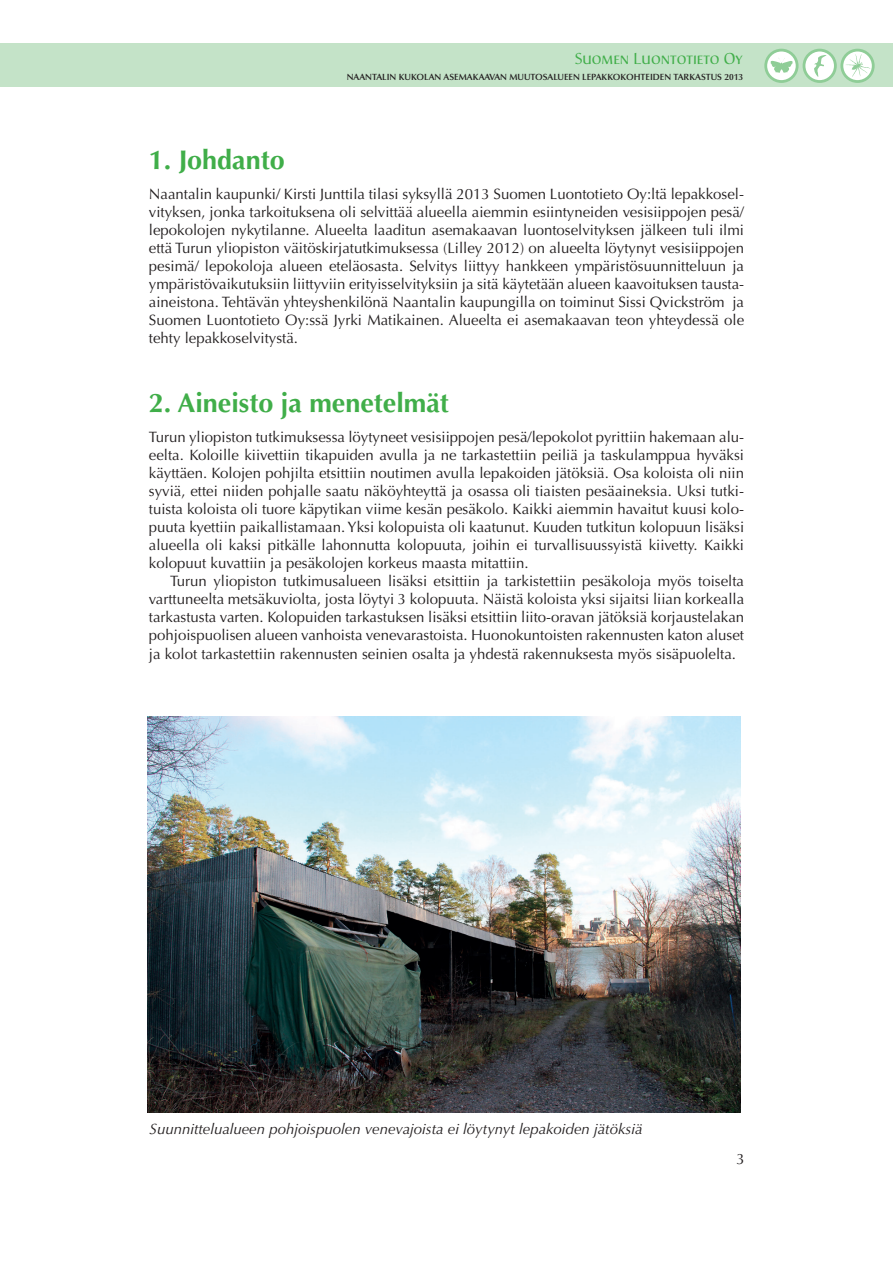
<style>
.page{position:relative;width:893px;height:1263px;background:#fff}
.page>*{position:absolute;margin:0;border:0;box-sizing:border-box;transform-origin:0 0}
.t1{font:700 27px "Optima";color:#40ae49}
.t2{font:15.6px "Christiana Regular SC";color:#40ae49}
.t3{font:15px/18px "Optima";color:#231f20;text-align:justify}
.t4{font:italic 15px "Optima";color:#231f20}
.t5{font:600 9px "Optima";color:#231f20}
</style>
<div class="page">
<div style="left:0;top:43px;width:893px;height:44px;background:#c4e3c8"></div>
<svg style="left:766px;top:50px;width:31px;height:32px"></svg>
<div style="left:764px;top:49px;width:34px;height:34px;border:3px solid #8fcd97;border-radius:50%"></div>
<svg style="left:771px;top:58px;width:22px;height:15px"></svg>
<svg style="left:842px;top:50px;width:31px;height:32px"></svg>
<div style="left:840px;top:49px;width:35px;height:34px;border:3px solid #8fcd97;border-radius:50%"></div>
<svg style="left:845px;top:54px;width:25px;height:23px"></svg>
<svg style="left:804px;top:50px;width:31px;height:32px"></svg>
<div style="left:803px;top:49px;width:34px;height:34px;border:3px solid #8fcd97;border-radius:50%"></div>
<svg style="left:814px;top:55px;width:12px;height:22px"></svg>
<img style="left:147px;top:716px;width:594px;height:396px">
<p class="t2" style="left:575px;top:49px;width:170px">Suomen Luontotieto Oy</p>
<p class="t5" style="left:347px;top:71px;width:398px">NAANTALIN KUKOLAN ASEMAKAAVAN MUUTOSALUEEN LEPAKKOKOHTEIDEN TARKASTUS 2013</p>
<h1 class="t1" style="left:149px;top:144px;width:137px">1. Johdanto</h1>
<p class="t3" style="left:149px;top:185px;width:597px">Naantalin kaupunki/ Kirsti Junttila tilasi syksyllä 2013 Suomen Luontotieto Oy:ltä lepakkosel&shy;vityksen, jonka tarkoituksena oli selvittää alueella aiemmin esiintyneiden vesisiippojen pesä/ lepokolojen nykytilanne. Alueelta laaditun asemakaavan luontoselvityksen jälkeen tuli ilmi että Turun yliopiston väitöskirjatutkimuksessa (Lilley 2012) on alueelta löytynyt vesisiippojen pesimä/ lepokoloja alueen eteläosasta. Selvitys liittyy hankkeen ympäristösuunnitteluun ja ympäristövaikutuksiin liittyviin erityisselvityksiin ja sitä käytetään alueen kaavoituksen tausta&shy;aineistona. Tehtävän yhteyshenkilönä Naantalin kaupungilla on toiminut Sissi Qvickström ja Suomen Luontotieto Oy:ssä Jyrki Matikainen. Alueelta ei asemakaavan teon yhteydessä ole tehty lepakkoselvitystä.</p>
<h1 class="t1" style="left:149px;top:387px;width:302px">2. Aineisto ja menetelmät</h1>
<p class="t3" style="left:149px;top:429px;width:597px">Turun yliopiston tutkimuksessa löytyneet vesisiippojen pesä/lepokolot pyrittiin hakemaan alu&shy;eelta. Koloille kiivettiin tikapuiden avulla ja ne tarkastettiin peiliä ja taskulamppua hyväksi käyttäen. Kolojen pohjilta etsittiin noutimen avulla lepakoiden jätöksiä. Osa koloista oli niin syviä, ettei niiden pohjalle saatu näköyhteyttä ja osassa oli tiaisten pesäaineksia. Uksi tutki&shy;tuista koloista oli tuore käpytikan viime kesän pesäkolo. Kaikki aiemmin havaitut kuusi kolo&shy;puuta kyettiin paikallistamaan. Yksi kolopuista oli kaatunut. Kuuden tutkitun kolopuun lisäksi alueella oli kaksi pitkälle lahonnutta kolopuuta, joihin ei turvallisuussyistä kiivetty. Kaikki kolopuut kuvattiin ja pesäkolojen korkeus maasta mitattiin.</p>
<p class="t3" style="left:149px;top:573px;width:597px;text-indent:21px">Turun yliopiston tutkimusalueen lisäksi etsittiin ja tarkistettiin pesäkoloja myös toiselta varttuneelta metsäkuviolta, josta löytyi 3 kolopuuta. Näistä koloista yksi sijaitsi liian korkealla tarkastusta varten. Kolopuiden tarkastuksen lisäksi etsittiin liito-oravan jätöksiä korjaustelakan pohjoispuolisen alueen vanhoista venevarastoista. Huonokuntoisten rakennusten katon aluset ja kolot tarkastettiin rakennusten seinien osalta ja yhdestä rakennuksesta myös sisäpuolelta.</p>
<p class="t4" style="left:150px;top:1120px;width:494px">Suunnittelualueen pohjoispuolen venevajoista ei löytynyt lepakoiden jätöksiä</p>
<p class="t3" style="left:736px;top:1150px;width:10px">3</p>
</div>
